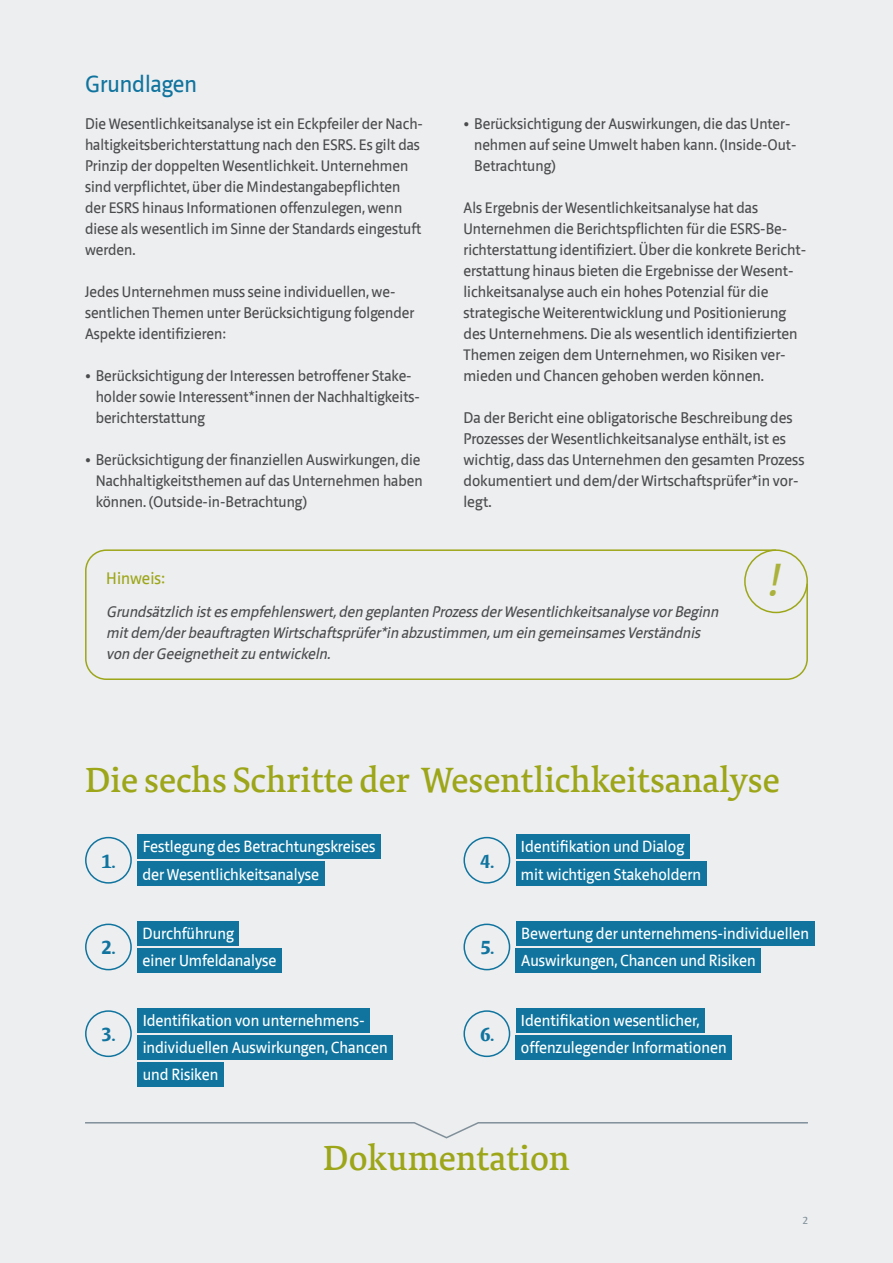
<style>
.page{position:relative;width:893px;height:1263px;background:#eceef0}
.page>*{position:absolute;margin:0;border:0;box-sizing:border-box;transform-origin:0 0}
.t1{font:italic 48px "Riga";color:#abb23b}
.t2{font:500 36px "Tundra Offc";color:#9da618}
.t3{font:24px "Riga";color:#10749e}
.t4{font:700 19.5px "Tundra Offc";color:#10749e}
.t5{font:17.25px "Riga";color:#9da618}
.t6{font:16.5px "Riga";color:#fff}
.t7{font:15.75px/21px "Riga";color:#4b4c4d}
.t8{font:italic 15.75px/21px "Riga";letter-spacing:-.01em;color:#4b4c4d}
.t9{font:500 10.5px "Tundra Offc";color:#808f99}
.s1{font-weight:500}
</style>
<div class="page">
<svg style="left:85px;top:549px;width:723px;height:131px"></svg>
<svg style="left:85px;top:1122px;width:723px;height:17px"></svg>
<div style="left:137px;top:834px;width:244px;height:25px;background:#10749e"></div>
<div style="left:137px;top:862px;width:187px;height:24px;background:#10749e"></div>
<div style="left:85px;top:837px;width:47px;height:47px;border:2px solid #10749e;border-radius:50%"></div>
<div style="left:137px;top:921px;width:102px;height:24px;background:#10749e"></div>
<div style="left:137px;top:948px;width:145px;height:25px;background:#10749e"></div>
<div style="left:85px;top:923px;width:47px;height:47px;border:2px solid #10749e;border-radius:50%"></div>
<div style="left:137px;top:1008px;width:233px;height:24px;background:#10749e"></div>
<div style="left:137px;top:1035px;width:256px;height:24px;background:#10749e"></div>
<div style="left:137px;top:1062px;width:87px;height:24px;background:#10749e"></div>
<div style="left:85px;top:1010px;width:47px;height:47px;border:2px solid #10749e;border-radius:50%"></div>
<div style="left:516px;top:834px;width:173px;height:25px;background:#10749e"></div>
<div style="left:516px;top:862px;width:190px;height:24px;background:#10749e"></div>
<div style="left:463px;top:837px;width:47px;height:47px;border:2px solid #10749e;border-radius:50%"></div>
<div style="left:516px;top:921px;width:298px;height:24px;background:#10749e"></div>
<div style="left:516px;top:948px;width:245px;height:25px;background:#10749e"></div>
<div style="left:463px;top:923px;width:47px;height:47px;border:2px solid #10749e;border-radius:50%"></div>
<div style="left:516px;top:1008px;width:188px;height:24px;background:#10749e"></div>
<div style="left:516px;top:1035px;width:216px;height:24px;background:#10749e"></div>
<div style="left:463px;top:1010px;width:47px;height:47px;border:2px solid #10749e;border-radius:50%"></div>
<p class="t3" style="left:85px;top:72px;width:113px">Grundlagen</p>
<p class="t7" style="left:85px;top:114px;width:339px">Die Wesentlichkeitsanalyse ist ein Eckpfeiler der Nach&shy;haltigkeitsberichterstattung nach den ESRS. Es gilt das Prinzip der doppelten Wesentlichkeit. Unternehmen sind verpflichtet, über die Mindestangabepflichten der ESRS hinaus Informationen offenzulegen, wenn diese als wesentlich im Sinne der Standards eingestuft werden.</p>
<p class="t7" style="left:85px;top:282px;width:331px">Jedes Unternehmen muss seine individuellen, we&shy;sentlichen Themen unter Berücksichtigung folgender<br>Aspekte identifizieren:</p>
<p class="t7" style="left:96px;top:366px;width:326px;text-indent:-11px">• Berücksichtigung der Interessen betroffener Stake&shy;holder sowie Interessent*innen der Nachhaltigkeits&shy;berichterstattung</p>
<p class="t7" style="left:96px;top:450px;width:328px;text-indent:-11px">• Berücksichtigung der finanziellen Auswirkungen, die<br>Nachhaltigkeitsthemen auf das Unternehmen haben können. (Outside-in-Betrachtung)</p>
<p class="t7" style="left:474px;top:114px;width:324px;text-indent:-11px">• Berücksichtigung der Auswirkungen, die das Unter&shy;nehmen auf seine Umwelt haben kann. (Inside-Out-<br>Betrachtung)</p>
<p class="t7" style="left:463px;top:198px;width:344px">Als Ergebnis der Wesentlichkeitsanalyse hat das Unternehmen die Berichtspflichten für die ESRS-Be&shy;richterstattung identifiziert. Über die konkrete Bericht&shy;erstattung hinaus bieten die Ergebnisse der Wesent&shy;lichkeitsanalyse auch ein hohes Potenzial für die strategische Weiterentwicklung und Positionierung des Unternehmens. Die als wesentlich identifizierten Themen zeigen dem Unternehmen, wo Risiken ver&shy;mieden und Chancen gehoben werden können.</p>
<p class="t7" style="left:463px;top:408px;width:342px">Da der Bericht eine obligatorische Beschreibung des Prozesses der Wesentlichkeitsanalyse enthält, ist es wichtig, dass das Unternehmen den gesamten Prozess dokumentiert und dem/der Wirtschaftsprüfer*in vor&shy;legt.</p>
<p class="t5" style="left:106px;top:569px;width:60px">Hinweis:</p>
<p class="t8" style="left:106px;top:601px;width:617px">Grundsätzlich istesempfehlenswert,den geplanten ProzessderWesentlichkeitsanalyse vorBeginn mitdem/derbeauftragten Wirtschaftsprüfer*in abzustimmen,um ein gemeinsamesVerständnis von derGeeignetheitzu entwickeln.</p>
<p class="t1" style="left:765px;top:555px;width:26px">!</p>
<p class="t2" style="left:85px;top:760px;width:696px">Die sechs Schritte der Wesentlichkeitsanalyse</p>
<p class="t6" style="left:143px;top:838px;width:234px">Festlegung des Betrachtungskreises</p>
<p class="t6" style="left:142px;top:865px;width:178px">der Wesentlichkeitsanalyse</p>
<p class="t6" style="left:521px;top:838px;width:165px">Identifikation und Dialog</p>
<p class="t6" style="left:521px;top:865px;width:182px">mit wichtigen Stakeholdern</p>
<p class="t4" style="left:480px;top:849px;width:16px">4<span class="s1">.</span></p>
<p class="t4" style="left:102px;top:849px;width:16px">1<span class="s1">.</span></p>
<p class="t4" style="left:102px;top:936px;width:16px">2<span class="s1">.</span></p>
<p class="t4" style="left:102px;top:1023px;width:16px">3<span class="s1">.</span></p>
<p class="t6" style="left:142px;top:925px;width:93px">Durchführung</p>
<p class="t6" style="left:142px;top:952px;width:135px">einer Umfeldanalyse</p>
<p class="t6" style="left:143px;top:1011px;width:223px">Identifikation von unternehmens-</p>
<p class="t6" style="left:143px;top:1039px;width:246px">individuellen Auswirkungen, Chancen</p>
<p class="t6" style="left:143px;top:1066px;width:77px">und Risiken</p>
<p class="t4" style="left:480px;top:936px;width:16px">5<span class="s1">.</span></p>
<p class="t4" style="left:480px;top:1023px;width:16px">6<span class="s1">.</span></p>
<p class="t6" style="left:521px;top:925px;width:290px">Bewertung der unternehmens-individuellen</p>
<p class="t6" style="left:521px;top:952px;width:236px">Auswirkungen, Chancen und Risiken</p>
<p class="t6" style="left:521px;top:1011px;width:180px">Identifikation wesentlicher,</p>
<p class="t6" style="left:521px;top:1039px;width:207px">offenzulegender Informationen</p>
<p class="t2" style="left:323px;top:1138px;width:248px">Dokumentation</p>
<p class="t9" style="left:803px;top:1215px;width:7px">2</p>
</div>
